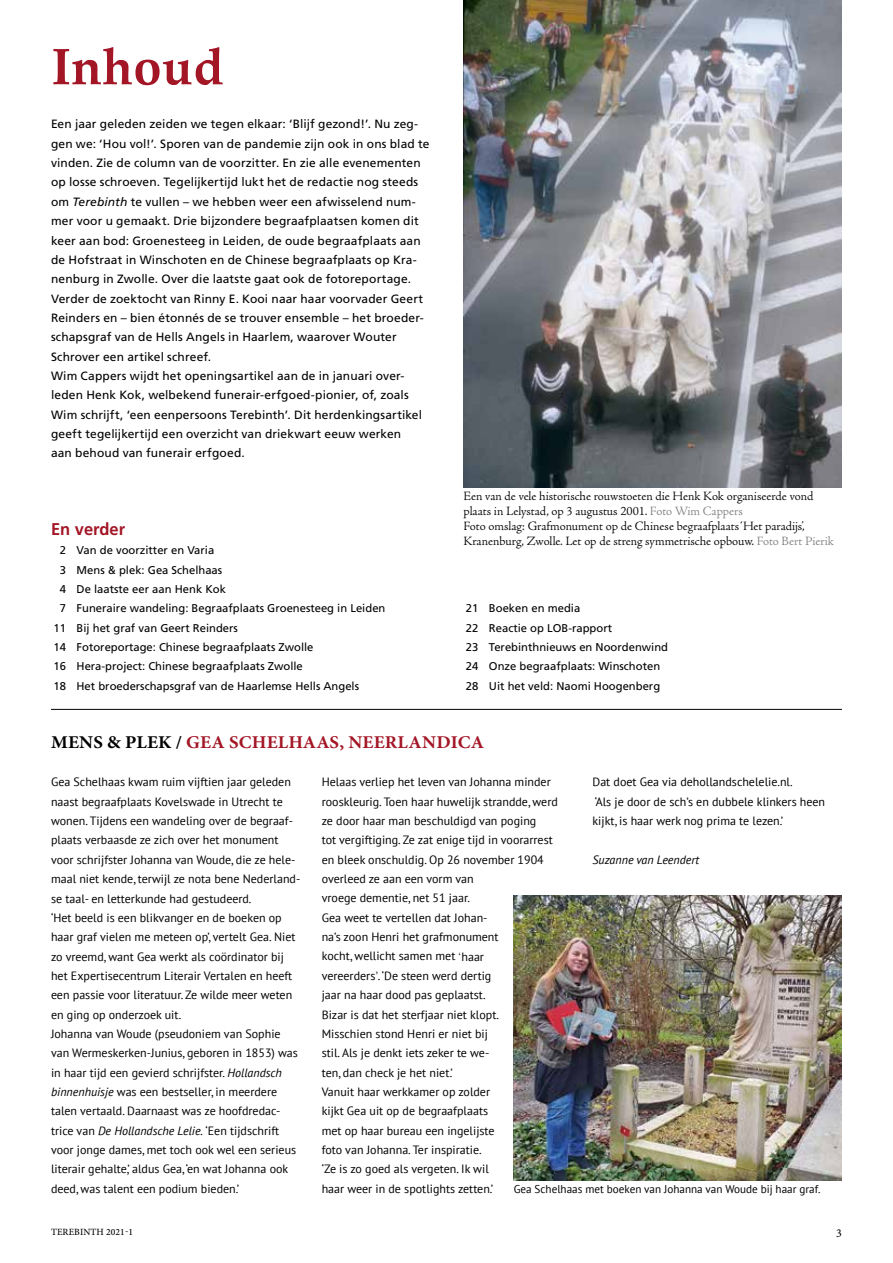
<style>
.page{position:relative;width:893px;height:1263px;background:#fff}
.page>*{position:absolute;margin:0;border:0;box-sizing:border-box;transform-origin:0 0}
.t1{font:700 51.9px "Palatino";letter-spacing:.005em;color:#a31626}
.t2{font:700 18px "Minion Pro";letter-spacing:.01em;color:#a31626;scale:1.05 1}
.t3{font:700 16.95px "Frutiger LT";color:#a31626}
.t4{font:300 12.75px/15px "Adobe Jenson Pro";letter-spacing:-.005em;color:#000}
.t5{font:12px/19.4px "PT Sans";color:#000}
.t6{font:12px/19.4px "Frutiger LT";letter-spacing:.01em;color:#000}
.t7{font:italic 12px "PT Sans";color:#000}
.t8{font:12px "Minion Pro";color:#000}
.t9{font:11.25px/19.4px "Frutiger LT";color:#000}
.t10{font:11.25px "PT Sans";color:#000}
.t11{font:500 9.6px "Minion Pro";letter-spacing:.01em;color:#000}
.s1{font-style:italic}
.s2{color:#818181}
.s3{color:#000}
.s4{font-family:"Adobe Garamond Pro"}
</style>
<div class="page">
<hr style="left:51px;top:709px;width:791px;height:1px;background:#000">
<img style="left:514px;top:895px;width:328px;height:285px">
<img style="left:463px;top:0;width:379px;height:488px">
<h1 class="t1" style="left:51px;top:22px;width:174px">Inhoud</h1>
<p class="t6" style="left:51px;top:115px;width:380px">Een jaar geleden zeiden we tegen elkaar: ‘Blijf gezond!’. Nu zeg&shy;gen we: ‘Hou vol!’. Sporen van de pandemie zijn ook in ons blad te vinden. Zie de column van de voorzitter. En zie alle evenementen op losse schroeven. Tegelijkertijd lukt het de redactie nog steeds om <span class="s1">Terebinth</span> te vullen – we hebben weer een afwisselend num&shy;mer voor u gemaakt. Drie bijzondere begraafplaatsen komen dit keer aan bod: Groenesteeg in Leiden, de oude begraafplaats aan de Hofstraat in Winschoten en de Chinese begraafplaats op Kra&shy;nenburg in Zwolle. Over die laatste gaat ook de fotoreportage.<br>Verder de zoektocht van Rinny E. Kooi naar haar voorvader Geert Reinders en – bien étonnés de se trouver ensemble – het broeder&shy;schapsgraf van de Hells Angels in Haarlem, waarover Wouter Schrover een artikel schreef.<br>Wim Cappers wijdt het openingsartikel aan de in januari over&shy;leden Henk Kok, welbekend funerair-erfgoed-pionier, of, zoals Wim schrijft, ‘een eenpersoons Terebinth’. Dit herdenkingsartikel geeft tegelijkertijd een overzicht van driekwart eeuw werken<br>aan behoud van funerair erfgoed.</p>
<h3 class="t3" style="left:51px;top:519px;width:75px">En verder</h3>
<p class="t9" style="left:60px;top:541px;width:156px">2 Van de voorzitter en Varia</p>
<p class="t9" style="left:60px;top:560px;width:164px">3 Mens &amp; plek: Gea Schelhaas</p>
<p class="t9" style="left:60px;top:579px;width:168px">4 De laatste eer aan Henk Kok</p>
<p class="t9" style="left:60px;top:599px;width:327px">7 Funeraire wandeling: Begraafplaats Groenesteeg in Leiden</p>
<p class="t9" style="left:54px;top:618px;width:186px">11 Bij het graf van Geert Reinders</p>
<p class="t9" style="left:54px;top:637px;width:261px">14 Fotoreportage: Chinese begraafplaats Zwolle</p>
<p class="t9" style="left:54px;top:657px;width:251px">16 Hera-project: Chinese begraafplaats Zwolle</p>
<p class="t9" style="left:54px;top:676px;width:307px">18 Het broederschapsgraf van de Haarlemse Hells Angels</p>
<p class="t4" style="left:463px;top:489px;width:372px">Een van de vele historische rouwstoeten die Henk Kok organiseerde vond plaats in Lelystad, op 3 augustus 2001. <span class="s2">Foto Wim Cappers<br></span>Foto omslag: Grafmonument op de Chinese begraafplaats ‘Het paradijs’, Kranenburg, Zwolle. Let op de streng symmetrische opbouw. <span class="s2">Foto Bert Pierik</span></p>
<p class="t9" style="left:466px;top:599px;width:204px">21 Boeken en media<br>22 Reactie op LOB-rapport<br>23 Terebinthnieuws en Noordenwind<br>24 Onze begraafplaats: Winschoten<br>28 Uit het veld: Naomi Hoogenberg</p>
<h2 class="t2" style="left:51px;top:729px;width:414px"><span class="s3">MENS &amp; PLEK /</span> GEA SCHELHAAS, NEERLANDICA</h2>
<p class="t5" style="left:51px;top:772px;width:251px">Gea Schelhaas kwam ruim vijftien jaar geleden naast begraafplaats Kovelswade in Utrecht te wonen. Tijdens een wandeling over de begraaf&shy;plaats verbaasde ze zich over het monument voor schrijfster Johanna van Woude, die ze hele&shy;maal niet kende, terwijl ze nota bene Nederland&shy;se taal- en letterkunde had gestudeerd.<br>‘Het beeld is een blikvanger en de boeken op haar graf vielen me meteen op’, vertelt Gea. Niet zo vreemd, want Gea werkt als coördinator bij het Expertisecentrum Literair Vertalen en heeft een passie voor literatuur. Ze wilde meer weten en ging op onderzoek uit.<br>Johanna van Woude (pseudoniem van Sophie van Wermeskerken-Junius, geboren in 1853) was in haar tijd een gevierd schrijfster. <span class="s1">Hollandsch binnenhuisje</span> was een bestseller, in meerdere talen vertaald. Daarnaast was ze hoofdredac&shy;trice van <span class="s1">De Hollandsche Lelie.</span> ‘Een tijdschrift voor jonge dames, met toch ook wel een serieus literair gehalte,’ aldus Gea, ‘en wat Johanna ook deed, was talent een podium bieden.’</p>
<p class="t5" style="left:322px;top:772px;width:238px">Helaas verliep het leven van Johanna minder rooskleurig. Toen haar huwelijk strandde, werd ze door haar man beschuldigd van poging<br>tot vergiftiging. Ze zat enige tijd in voorarrest en bleek onschuldig. Op 26 november 1904 overleed ze aan een vorm van<br>vroege dementie, net 51 jaar.<br>Gea weet te vertellen dat Johan-<br>na’s zoon Henri het grafmonument<br>kocht, wellicht samen met <span class="s4">‘</span>haar<br>vereerders<span class="s4">’</span>. ‘De steen werd dertig<br>jaar na haar dood pas geplaatst.<br>Bizar is dat het sterfjaar niet klopt.<br>Misschien stond Henri er niet bij<br>stil. Als je denkt iets zeker te we-<br>ten, dan check je het niet.’<br>Vanuit haar werkkamer op zolder<br>kijkt Gea uit op de begraafplaats<br>met op haar bureau een ingelijste<br>foto van Johanna. Ter inspiratie.<br>‘Ze is zo goed als vergeten. Ik wil<br>haar weer in de spotlights zetten.’</p>
<p class="t5" style="left:592px;top:772px;width:234px">Dat doet Gea via dehollandschelelie.nl.<br>‘Als je door de sch’s en dubbele klinkers heen kijkt, is haar werk nog prima te lezen.’</p>
<p class="t7" style="left:592px;top:852px;width:108px">Suzanne van Leendert</p>
<p class="t10" style="left:514px;top:1181px;width:308px">Gea Schelhaas met boeken van Johanna van Woude bij haar graf.</p>
<p class="t11" style="left:51px;top:1225px;width:83px">TEREBINTH 2021-1</p>
<p class="t8" style="left:836px;top:1225px;width:7px">3</p>
</div>
